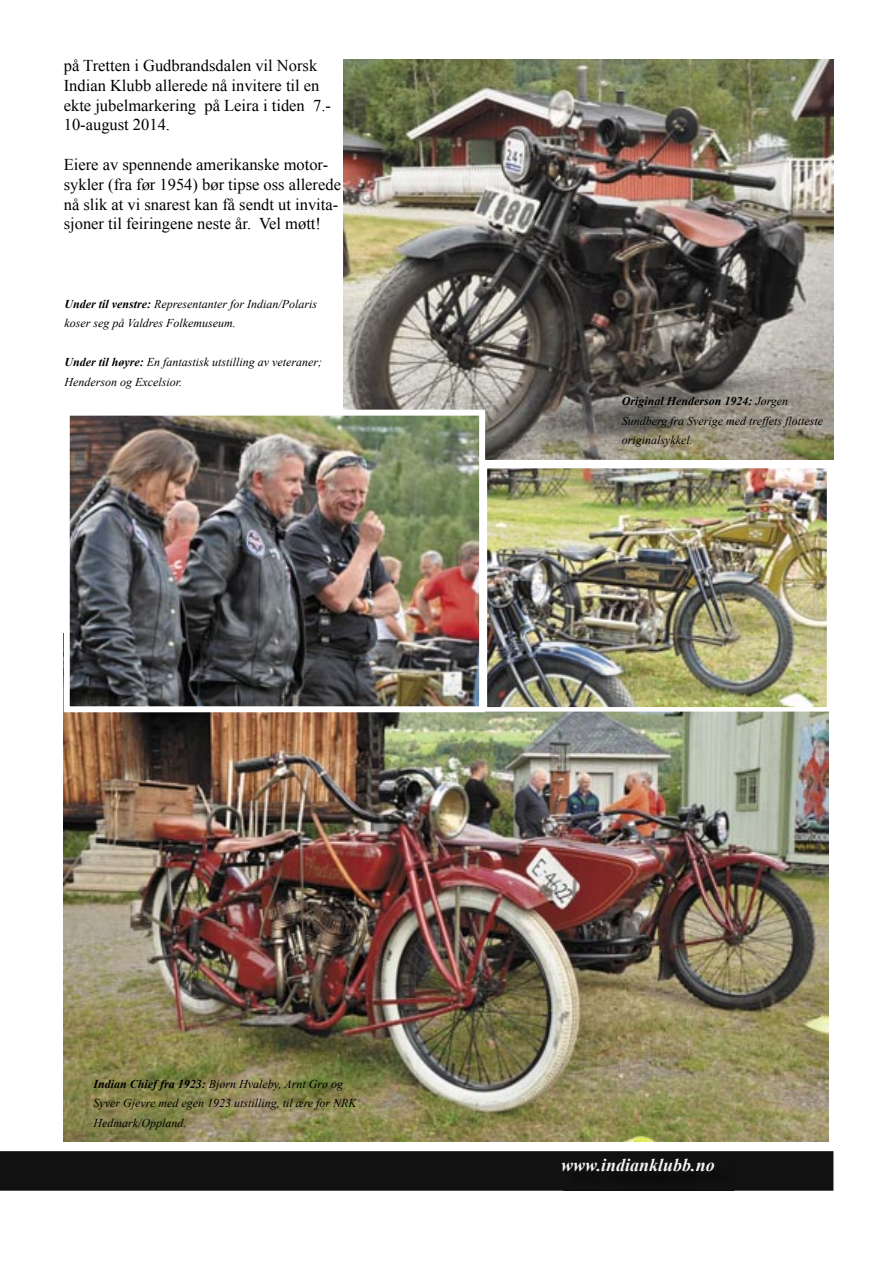
<style>
.page{position:relative;width:893px;height:1263px;background:#fff}
.page>*{position:absolute;margin:0;border:0;box-sizing:border-box;transform-origin:0 0}
.t1{font:italic 700 18px "Times New Roman";color:#f4f3f3}
.t2{font:16.5px/19.8px "Times New Roman";color:#000}
.t3{font:italic 12px/19.5px "Times New Roman";color:#000}
.s1{font-weight:700}
</style>
<div class="page">
<div style="left:0;top:1151px;width:833px;height:40px;background:#111"></div>
<div style="left:563px;top:1161px;width:171px;height:30px;background:#101010"></div>
<img style="left:64px;top:711px;width:764px;height:430px">
<img style="left:343px;top:60px;width:490px;height:399px">
<img style="left:487px;top:468px;width:340px;height:240px">
<img style="left:64px;top:410px;width:421px;height:302px">
<h2 class="t2" style="left:64px;top:55px;width:269px">på Tretten i Gudbrandsdalen vil Norsk Indian Klubb allerede nå invitere til en ekte jubelmarkering på Leira i tiden 7.- 10-august 2014.</h2>
<h2 class="t2" style="left:64px;top:154px;width:279px">Eiere av spennende amerikanske motor&shy;sykler (fra før 1954) bør tipse oss allerede nå slik at vi snarest kan få sendt ut invita&shy;sjoner til feiringene neste år. Vel møtt!</h2>
<p class="t3" style="left:64px;top:293px;width:254px"><span class="s1">Under til venstre:</span> Representanter for Indian/Polaris koser seg på Valdres Folkemuseum.</p>
<p class="t3" style="left:64px;top:352px;width:259px"><span class="s1">Under til høyre:</span> En fantastisk utstilling av veteraner;<br>Henderson og Excelsior.</p>
<p class="t3" style="left:622px;top:391px;width:203px"><span class="s1">Original Henderson 1924:</span> Jørgen<br>Sundberg fra Sverige med treffets flotteste originalsykkel.</p>
<p class="t3" style="left:94px;top:1073px;width:265px"><span class="s1">Indian Chief fra 1923:</span> Bjørn Hvaleby, Arnt Grø og<br>Syver Gjevre med egen 1923 utstilling, til ære for NRK<br>Hedmark/Oppland.</p>
<h1 class="t1" style="left:561px;top:1153px;width:155px">www.indianklubb.no</h1>
</div>
